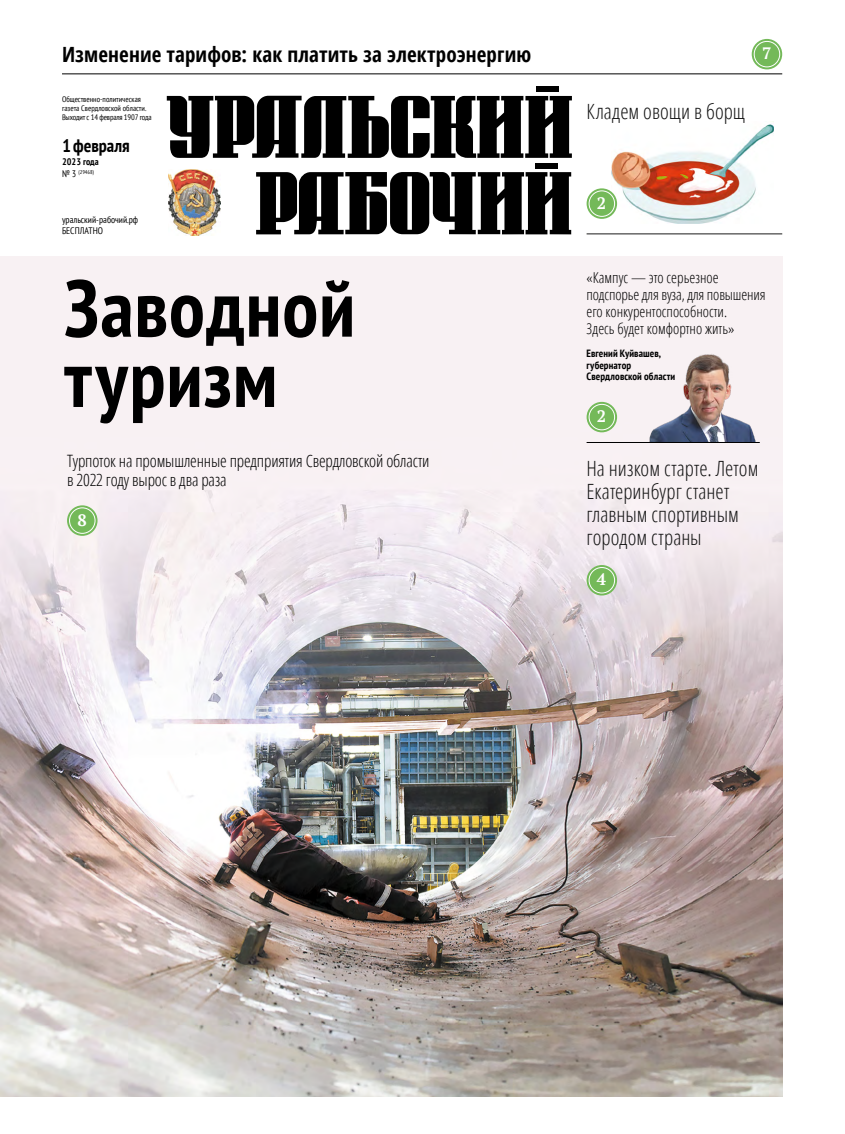
<style>
.page{position:relative;width:845px;height:1134px;background:#fff}
.page>*{position:absolute;margin:0;border:0;box-sizing:border-box;transform-origin:0 0}
.t1{font:700 condensed 80.4px/70.3px "PT Sans";letter-spacing:.01em;color:#000}
.t2{font:300 condensed 21px/23px "Open Sans";color:#131313}
.t3{font:700 condensed 21px "Open Sans";letter-spacing:.005em;color:#000}
.t4{font:700 condensed 18px "PT Sans";color:#000}
.t5{font:300 condensed 17px/19px "Open Sans";letter-spacing:-.01em;color:#000}
.t6{font:700 16.5px "PT Serif";color:#fff}
.t7{font:300 condensed 15px/17px "Open Sans";color:#000}
.t8{font:700 condensed 10.5px/11.5px "PT Sans";letter-spacing:.01em;color:#000}
.t9{font:condensed 9.5px/11.5px "PT Sans";color:#000}
.t10{font:700 condensed 9.5px "PT Sans";color:#000}
.t11{font:condensed 8px/9px "PT Sans";color:#000}
.t12{font:condensed 5.5px "PT Sans";color:#000}
.s1{font-size:9.5px}
</style>
<div class="page">
<img style="left:612px;top:121px;width:162px;height:102px">
<img style="left:0;top:256px;width:782px;height:841px">
<svg style="left:67px;top:505px;width:31px;height:31px"></svg>
<div style="left:69px;top:507px;width:26px;height:27px;border:1px solid #fff;border-radius:50%"></div>
<img style="left:188px;top:234px;width:14px;height:2px">
<hr style="left:62px;top:73px;width:720px;height:1px;background:#000">
<svg style="left:751px;top:39px;width:31px;height:30px"></svg>
<div style="left:754px;top:41px;width:26px;height:26px;border:1px solid #fff;border-radius:50%"></div>
<svg style="left:167px;top:86px;width:405px;height:148px"></svg>
<svg style="left:586px;top:188px;width:31px;height:31px"></svg>
<div style="left:588px;top:190px;width:27px;height:27px;border:1px solid #fff;border-radius:50%"></div>
<hr style="left:586px;top:233px;width:196px;height:1px;background:#1b1b1a">
<svg style="left:586px;top:565px;width:31px;height:30px"></svg>
<div style="left:588px;top:567px;width:27px;height:26px;border:1px solid #fff;border-radius:50%"></div>
<svg style="left:586px;top:402px;width:31px;height:30px"></svg>
<div style="left:588px;top:404px;width:27px;height:26px;border:1px solid #fff;border-radius:50%"></div>
<img style="left:644px;top:348px;width:115px;height:94px">
<hr style="left:586px;top:442px;width:174px;height:1px;background:#000">
<h2 class="t3" style="left:62px;top:40px;width:471px">Изменение тарифов: как платить за электроэнергию</h2>
<p class="t6" style="left:762px;top:43px;width:11px">7</p>
<p class="t11" style="left:62px;top:94px;width:91px">Общественно-политическая газета Свердловской области.<br>Выходит с 14 февраля 1907 года</p>
<p class="t4" style="left:62px;top:134px;width:69px">1 февраля</p>
<p class="t10" style="left:62px;top:156px;width:38px">2023 года</p>
<p class="t12" style="left:62px;top:168px;width:34px"><span class="s1">№ 3</span> (29468)</p>
<p class="t9" style="left:62px;top:214px;width:78px">уральский-рабочий.рф<br>БЕСПЛАТНО</p>
<h1 class="t1" style="left:64px;top:272px;width:292px">Заводной туризм</h1>
<p class="t5" style="left:67px;top:451px;width:364px">Турпоток на промышленные предприятия Свердловской области в 2022 году вырос в два раза</p>
<p class="t6" style="left:77px;top:509px;width:11px">8</p>
<h2 class="t2" style="left:586px;top:100px;width:160px">Кладем овощи в борщ</h2>
<p class="t6" style="left:597px;top:192px;width:11px">2</p>
<p class="t7" style="left:586px;top:269px;width:180px">«Кампус — это серьезное подспорье для вуза, для повышения его конкурентоспособности.<br>Здесь будет комфортно жить»</p>
<p class="t8" style="left:586px;top:348px;width:90px">Евгений Куйвашев, губернатор<br>Свердловской области</p>
<p class="t6" style="left:597px;top:406px;width:11px">2</p>
<h2 class="t2" style="left:586px;top:456px;width:173px">На низком старте. Летом<br>Екатеринбург станет главным спортивным городом страны</h2>
<p class="t6" style="left:597px;top:569px;width:11px">4</p>
</div>
